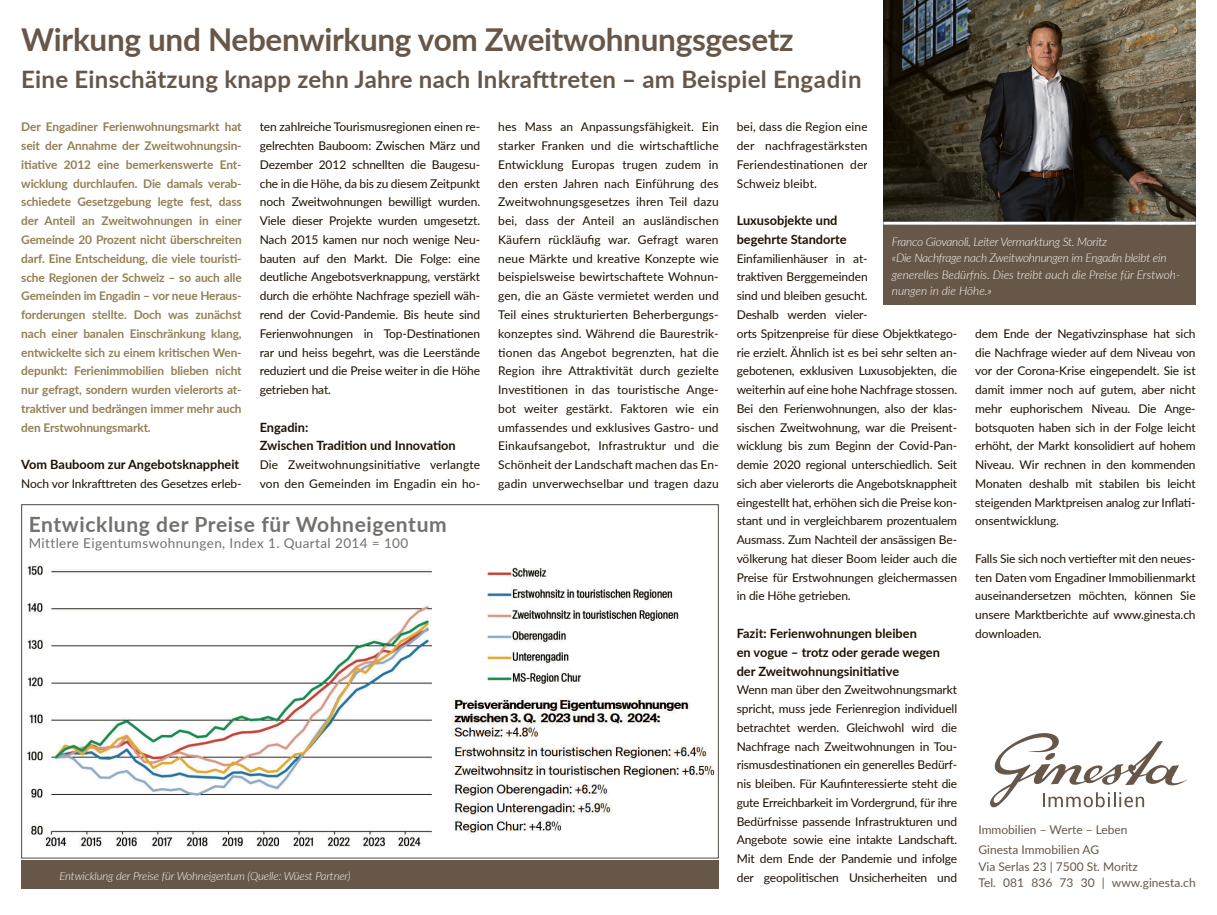
<style>
.page{position:relative;width:1217px;height:915px;background:#fff}
.page>*{position:absolute;margin:0;border:0;box-sizing:border-box;transform-origin:0 0}
.t1{font:700 31.5px "Lato";letter-spacing:-.01em;color:#665748}
.t2{font:700 24px "Lato";letter-spacing:.01em;color:#665748}
.t3{font:700 21px "Lato";letter-spacing:.03em;color:#73706d}
.t4{font:13.5px "Lato";letter-spacing:.03em;color:#73706d}
.t5{font:700 12.75px/18.8px "Lato";color:#1d1100}
.t6{font:12px/18.8px "Lato";letter-spacing:-.01em;color:#1d1100;text-align:justify}
.t7{font:700 12px/18.8px "Lato";letter-spacing:-.01em;color:#948055;text-align:justify}
.t8{font:12px/20.7px "Lato";color:#665748}
.t9{font:12px/18.8px "Lato";letter-spacing:.01em;color:#1d1100}
.t10{font:italic 300 11.85px/16.5px "Lato";letter-spacing:-.02em;color:#fff}
.t11{font:italic 300 11.25px "Lato";letter-spacing:-.01em;color:#fff}
</style>
<div class="page">
<svg style="left:990px;top:733px;width:196px;height:74px"></svg>
<img style="left:883px;top:0;width:312px;height:222px">
<div style="left:883px;top:225px;width:312px;height:79px;background:#665748"></div>
<div style="left:21px;top:860px;width:697px;height:28px;background:#665748"></div>
<img style="left:27px;top:565px;width:688px;height:282px">
<h1 class="t1" style="left:21px;top:16px;width:773px">Wirkung und Nebenwirkung vom Zweitwohnungsgesetz</h1>
<h2 class="t2" style="left:21px;top:61px;width:841px">Eine Einschätzung knapp zehn Jahre nach Inkrafttreten – am Beispiel Engadin</h2>
<p class="t7" style="left:21px;top:117px;width:222px">Der Engadiner Ferienwohnungsmarkt hat seit der Annahme der Zweitwohnungsin&shy;itiative 2012 eine bemerkenswerte Ent&shy;wicklung durchlaufen. Die damals verab&shy;schiedete Gesetzgebung legte fest, dass der Anteil an Zweitwohnungen in einer Gemeinde 20 Prozent nicht überschreiten darf. Eine Entscheidung, die viele touristi&shy;sche Regionen der Schweiz – so auch alle Gemeinden im Engadin – vor neue Heraus&shy;forderungen stellte. Doch was zunächst nach einer banalen Einschränkung klang, entwickelte sich zu einem kritischen Wen&shy;depunkt: Ferienimmobilien blieben nicht nur gefragt, sondern wurden vielerorts at&shy;traktiver und bedrängen immer mehr auch den Erstwohnungsmarkt.</p>
<p class="t5" style="left:21px;top:454px;width:219px">Vom Bauboom zur Angebotsknappheit</p>
<p class="t6" style="left:21px;top:473px;width:222px">Noch vor Inkrafttreten des Gesetzes erleb-</p>
<p class="t6" style="left:260px;top:117px;width:222px">ten zahlreiche Tourismusregionen einen re&shy;gelrechten Bauboom: Zwischen März und Dezember 2012 schnellten die Baugesu&shy;che in die Höhe, da bis zu diesem Zeitpunkt noch Zweitwohnungen bewilligt wurden.<br>Viele dieser Projekte wurden umgesetzt.<br>Nach 2015 kamen nur noch wenige Neu&shy;bauten auf den Markt. Die Folge: eine deutliche Angebotsverknappung, verstärkt durch die erhöhte Nachfrage speziell wäh&shy;rend der Covid-Pandemie. Bis heute sind Ferienwohnungen in Top-Destinationen rar und heiss begehrt, was die Leerstände reduziert und die Preise weiter in die Höhe getrieben hat.</p>
<p class="t5" style="left:260px;top:417px;width:197px">Engadin:<br>Zwischen Tradition und Innovation</p>
<p class="t9" style="left:260px;top:455px;width:222px">Die Zweitwohnungsinitiative verlangte von den Gemeinden im Engadin ein ho-</p>
<h3 class="t3" style="left:29px;top:508px;width:419px">Entwicklung der Preise für Wohneigentum</h3>
<p class="t4" style="left:29px;top:533px;width:381px">Mittlere Eigentumswohnungen, Index 1. Quartal 2014 = 100</p>
<p class="t11" style="left:60px;top:868px;width:292px">Entwicklung der Preise für Wohneigentum (Quelle: Wüest Partner)</p>
<p class="t6" style="left:498px;top:117px;width:222px">hes Mass an Anpassungsfähigkeit. Ein starker Franken und die wirtschaftliche Entwicklung Europas trugen zudem in den ersten Jahren nach Einführung des Zweitwohnungsgesetzes ihren Teil dazu bei, dass der Anteil an ausländischen Käufern rückläufig war. Gefragt waren neue Märkte und kreative Konzepte wie beispielsweise bewirtschaftete Wohnun&shy;gen, die an Gäste vermietet werden und Teil eines strukturierten Beherbergungs&shy;konzeptes sind. Während die Baurestrik&shy;tionen das Angebot begrenzten, hat die Region ihre Attraktivität durch gezielte Investitionen in das touristische Ange&shy;bot weiter gestärkt. Faktoren wie ein umfassendes und exklusives Gastro- und Einkaufsangebot, Infrastruktur und die Schönheit der Landschaft machen das En&shy;gadin unverwechselbar und tragen dazu</p>
<p class="t6" style="left:736px;top:117px;width:133px">bei, dass die Region eine der nachfragestärksten Feriendestinationen der Schweiz bleibt.</p>
<p class="t5" style="left:736px;top:210px;width:111px">Luxusobjekte und begehrte Standorte</p>
<p class="t6" style="left:736px;top:248px;width:222px;text-align:left">Einfamilienhäuser in at-<br>traktiven Berggemeinden<br>sind und bleiben gesucht.<br>Deshalb werden vieler-<br>orts Spitzenpreise für diese Objektkatego&shy;rie erzielt. Ähnlich ist es bei sehr selten an&shy;gebotenen, exklusiven Luxusobjekten, die weiterhin auf eine hohe Nachfrage stossen.<br>Bei den Ferienwohnungen, also der klas&shy;sischen Zweitwohnung, war die Preisent&shy;wicklung bis zum Beginn der Covid-Pan&shy;demie 2020 regional unterschiedlich. Seit sich aber vielerorts die Angebotsknappheit eingestellt hat, erhöhen sich die Preise kon&shy;stant und in vergleichbarem prozentualem Ausmass. Zum Nachteil der ansässigen Be&shy;völkerung hat dieser Boom leider auch die Preise für Erstwohnungen gleichermassen in die Höhe getrieben.</p>
<p class="t5" style="left:736px;top:623px;width:205px">Fazit: Ferienwohnungen bleiben<br>en vogue – trotz oder gerade wegen der Zweitwohnungsinitiative</p>
<p class="t6" style="left:736px;top:680px;width:222px">Wenn man über den Zweitwohnungsmarkt spricht, muss jede Ferienregion individuell betrachtet werden. Gleichwohl wird die Nachfrage nach Zweitwohnungen in Tou&shy;rismusdestinationen ein generelles Bedürf&shy;nis bleiben. Für Kaufinteressierte steht die gute Erreichbarkeit im Vordergrund, für ihre Bedürfnisse passende Infrastrukturen und Angebote sowie eine intakte Landschaft.<br>Mit dem Ende der Pandemie und infolge der geopolitischen Unsicherheiten und</p>
<p class="t10" style="left:891px;top:233px;width:290px">Franco Giovanoli, Leiter Vermarktung St. Moritz<br>«Die Nachfrage nach Zweitwohnungen im Engadin bleibt ein generelles Bedürfnis. Dies treibt auch die Preise für Erstwoh&shy;nungen in die Höhe.»</p>
<p class="t6" style="left:974px;top:323px;width:222px">dem Ende der Negativzinsphase hat sich die Nachfrage wieder auf dem Niveau von vor der Corona-Krise eingependelt. Sie ist damit immer noch auf gutem, aber nicht mehr euphorischem Niveau. Die Ange&shy;botsquoten haben sich in der Folge leicht erhöht, der Markt konsolidiert auf hohem Niveau. Wir rechnen in den kommenden Monaten deshalb mit stabilen bis leicht steigenden Marktpreisen analog zur Inflati&shy;onsentwicklung.</p>
<p class="t6" style="left:974px;top:548px;width:222px">Falls Sie sich noch vertiefter mit den neues&shy;ten Daten vom Engadiner Immobilienmarkt auseinandersetzen möchten, können Sie unsere Marktberichte auf www.ginesta.ch downloaden.</p>
<p class="t8" style="left:978px;top:818px;width:151px">Immobilien – Werte – Leben<br>Ginesta Immobilien AG</p>
<p class="t8" style="left:978px;top:857px;width:219px;line-height:16.5px">Via Serlas 23 | 7500 St. Moritz<br>Tel. 081 836 73 30 | www.ginesta.ch</p>
</div>
